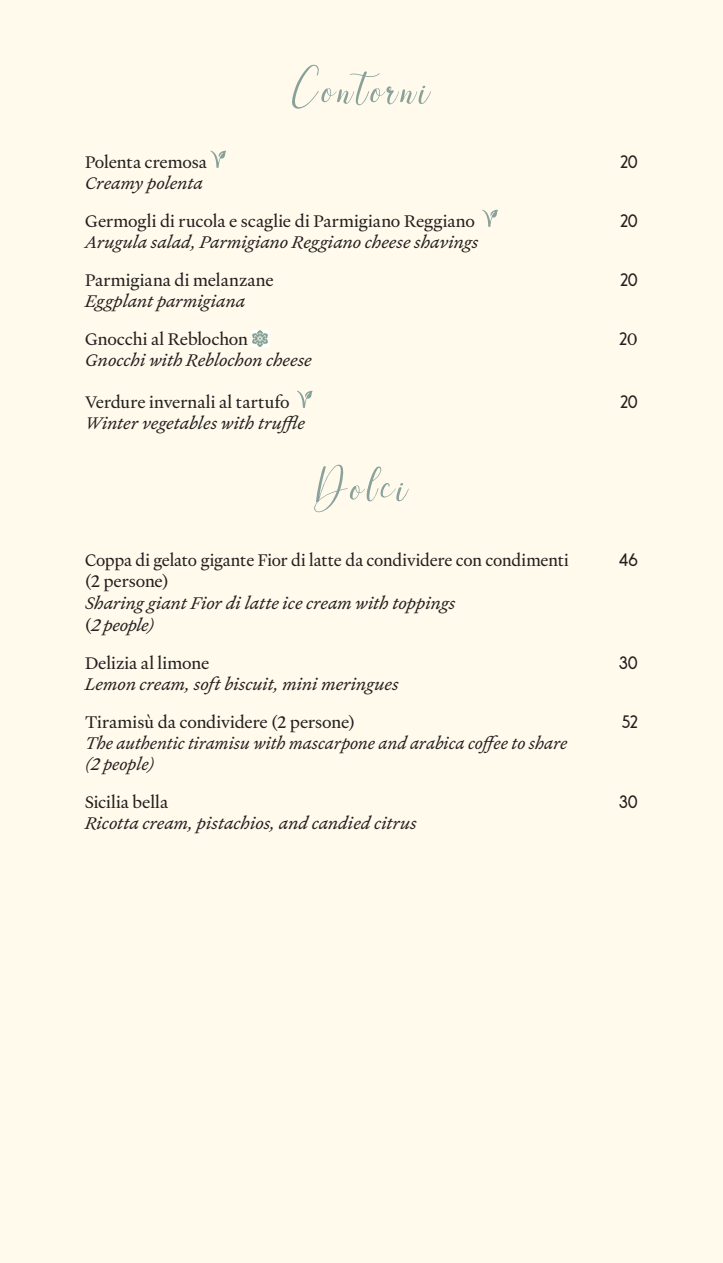
<style>
.page{position:relative;width:723px;height:1263px;background:#fffaeb}
.page>*{position:absolute;margin:0;border:0;box-sizing:border-box;transform-origin:0 0}
.t1{font:54px "Sweet November";letter-spacing:.075em;color:#89a19b}
.t2{font:italic 18px/21.6px "Heldane Text";color:#231f20}
.t3{font:18px "Heldane Text";letter-spacing:-.005em;color:#231f20}
.t4{font:italic 18px/21px "Heldane Text";color:#231f20;scale:.96 1}
.t5{font:18px "Saveur Sans";letter-spacing:-.01em;color:#231f20}
.s1{font-family:"Heldane Text"}
.s2{font-style:normal}
</style>
<div class="page">
<svg style="left:210px;top:151px;width:16px;height:17px"></svg>
<svg style="left:482px;top:210px;width:16px;height:17px"></svg>
<img style="left:252px;top:330px;width:17px;height:17px">
<svg style="left:297px;top:391px;width:15px;height:17px"></svg>
<p class="t1" style="left:292px;top:57px;width:139px">Contorni</p>
<p class="t3" style="left:85px;top:150px;width:123px">Polenta cremosa</p>
<p class="t5" style="left:620px;top:152px;width:19px">20</p>
<p class="t2" style="left:85px;top:172px;width:119px">Creamy polenta</p>
<p class="t3" style="left:85px;top:209px;width:391px">Germogli di rucola e scaglie di Parmigiano Reggiano</p>
<p class="t5" style="left:620px;top:211px;width:19px">20</p>
<p class="t2" style="left:85px;top:231px;width:395px">Arugula salad, Parmigiano Reggiano cheese shavings</p>
<p class="t3" style="left:85px;top:268px;width:190px">Parmigiana di melanzane</p>
<p class="t5" style="left:620px;top:270px;width:19px">20</p>
<p class="t2" style="left:85px;top:290px;width:162px">Eggplant parmigiana</p>
<p class="t3" style="left:85px;top:327px;width:164px">Gnocchi al Reblochon</p>
<p class="t5" style="left:619px;top:329px;width:20px">2<span class="s1">0</span></p>
<p class="t2" style="left:85px;top:349px;width:228px">Gnocchi with Reblochon cheese</p>
<p class="t3" style="left:85px;top:390px;width:206px">Verdure invernali al tartufo</p>
<p class="t5" style="left:620px;top:392px;width:19px">20</p>
<p class="t2" style="left:85px;top:412px;width:221px">Winter vegetables with truffle</p>
<p class="t1" style="left:315px;top:454px;width:95px">Dolci</p>
<p class="t3" style="left:85px;top:548px;width:485px">Coppa di gelato gigante Fior di latte da condividere con condimenti</p>
<p class="t5" style="left:619px;top:550px;width:21px">46</p>
<p class="t2" style="left:85px;top:571px;width:372px"><span class="s2">(2 persone)<br></span>Sharing giant Fior di latte ice cream with toppings <span class="s2">(</span>2 people)</p>
<p class="t3" style="left:85px;top:651px;width:126px">Delizia al limone</p>
<p class="t5" style="left:619px;top:653px;width:21px">30</p>
<p class="t2" style="left:85px;top:673px;width:315px">Lemon cream, soft biscuit, mini meringues</p>
<p class="t3" style="left:85px;top:710px;width:271px">Tiramisù da condividere (2 persone)</p>
<p class="t5" style="left:622px;top:712px;width:18px">52</p>
<p class="t4" style="left:85px;top:732px;width:504px">The authentic tiramisu with mascarpone and arabica coffee to share (2 people)</p>
<p class="t3" style="left:85px;top:790px;width:84px">Sicilia bella</p>
<p class="t5" style="left:619px;top:792px;width:21px">30</p>
<p class="t2" style="left:85px;top:812px;width:333px">Ricotta cream, pistachios, and candied citrus</p>
</div>
